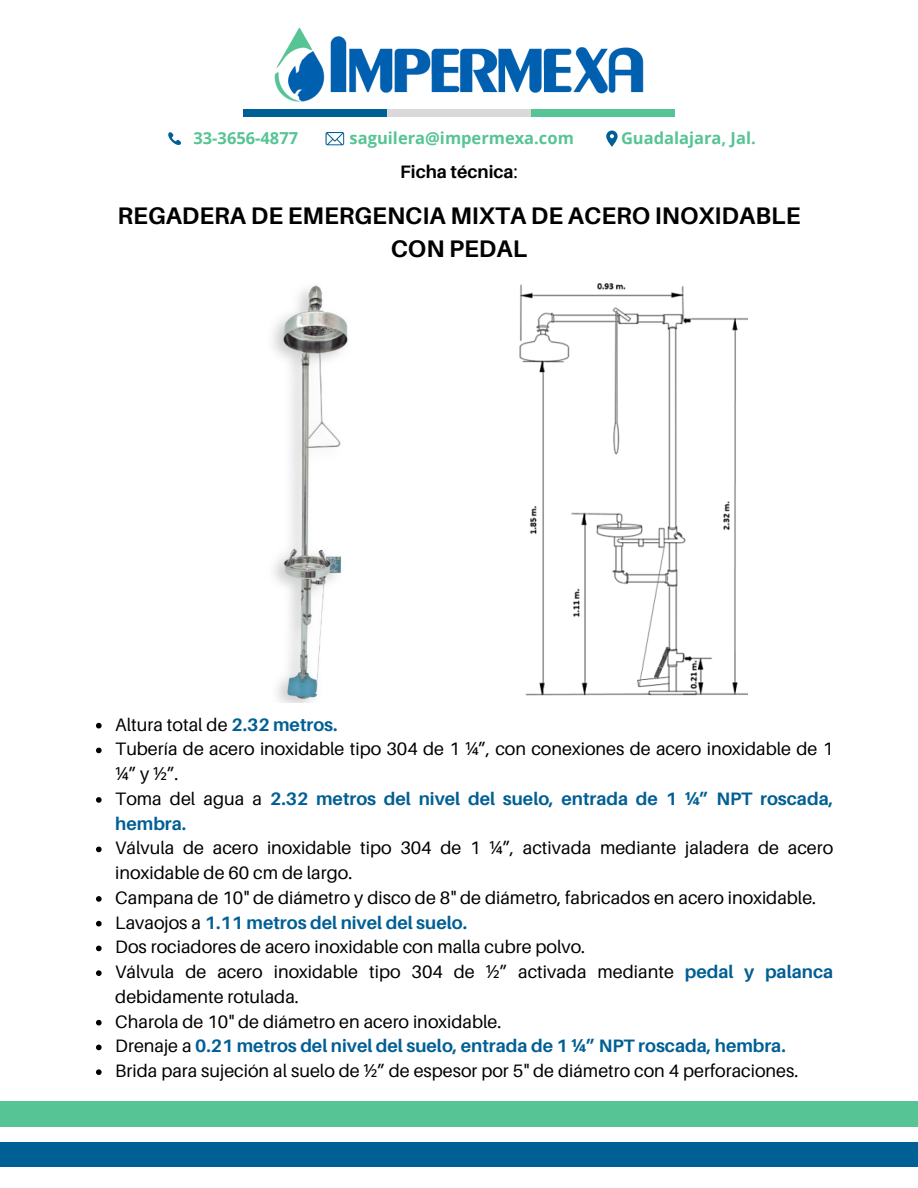
<style>
.page{position:relative;width:918px;height:1188px;background:#fff}
.page>*{position:absolute;margin:0;border:0;box-sizing:border-box;transform-origin:0 0}
.t1{font:700 24px/32.7px "Aileron";color:#000;text-align:center}
.t2{font:18px/24.8px "Aileron";color:#000}
.t3{font:700 18px/24.8px "Aileron";color:#005f94}
.t4{font:700 18px "Aileron";color:#000}
.t5{font:700 16.5px "Open Sans";color:#56c494}
.s1{font-weight:400}
.s2{font-weight:700;color:#005f94}
.s3{font-family:"Noto Sans"}
.s4{font-weight:400;color:#000}
</style>
<div class="page">
<img style="left:274px;top:27px;width:370px;height:75px">
<svg style="left:168px;top:132px;width:13px;height:13px"></svg>
<svg style="left:326px;top:132px;width:18px;height:13px"></svg>
<div style="left:244px;top:109px;width:143px;height:8px;background:#005f94"></div>
<div style="left:387px;top:109px;width:144px;height:8px;background:#d9d9d9"></div>
<div style="left:531px;top:109px;width:143px;height:8px;background:#56c494"></div>
<svg style="left:606px;top:131px;width:11px;height:15px"></svg>
<div style="left:0;top:1102px;width:918px;height:25px;background:#56c494"></div>
<div style="left:0;top:1142px;width:918px;height:24px;background:#005f94"></div>
<img style="left:519px;top:284px;width:228px;height:412px">
<img style="left:273px;top:285px;width:75px;height:417px">
<svg style="left:96px;top:723px;width:6px;height:5px"></svg>
<svg style="left:96px;top:748px;width:6px;height:5px"></svg>
<svg style="left:96px;top:797px;width:6px;height:6px"></svg>
<svg style="left:96px;top:847px;width:6px;height:5px"></svg>
<svg style="left:96px;top:896px;width:6px;height:6px"></svg>
<svg style="left:96px;top:921px;width:6px;height:5px"></svg>
<svg style="left:96px;top:946px;width:6px;height:5px"></svg>
<svg style="left:96px;top:970px;width:6px;height:6px"></svg>
<svg style="left:96px;top:1020px;width:6px;height:5px"></svg>
<svg style="left:96px;top:1045px;width:6px;height:5px"></svg>
<svg style="left:96px;top:1069px;width:6px;height:6px"></svg>
<p class="t5" style="left:194px;top:127px;width:106px">33-3656-4877</p>
<p class="t5" style="left:350px;top:127px;width:226px">saguilera@impermexa.com</p>
<p class="t5" style="left:621px;top:127px;width:136px">Guadalajara, Jal.</p>
<p class="t4" style="left:400px;top:161px;width:119px">Ficha técnica<span class="s1">:</span></p>
<p class="t1" style="left:118px;top:199px;width:684px">REGADERA DE EMERGENCIA MIXTA DE ACERO INOXIDABLE<br>CON PEDAL</p>
<p class="t2" style="left:115px;top:712px;width:224px">Altura total de <span class="s2">2.32 metros.</span></p>
<p class="t2" style="left:115px;top:736px;width:719px">Tubería de acero inoxidable tipo 304 de 1 <span class="s3">¼</span>”, con conexiones de acero inoxidable de 1 <span class="s3">¼</span>” y <span class="s3">½</span>”.</p>
<p class="t3" style="left:115px;top:786px;width:719px"><span class="s4">Toma del agua a</span> 2.32 metros del nivel del suelo, entrada de 1 <span class="s3">¼</span>” NPT roscada, hembra.</p>
<p class="t2" style="left:115px;top:835px;width:719px">Válvula de acero inoxidable tipo 304 de 1 <span class="s3">¼</span>”, activada mediante jaladera de acero inoxidable de 60 cm de largo.</p>
<p class="t2" style="left:115px;top:885px;width:702px">Campana de 10" de diámetro y disco de 8" de diámetro, fabricados en acero inoxidable.</p>
<p class="t3" style="left:115px;top:910px;width:353px"><span class="s4">Lavaojos a</span> 1.11 metros del nivel del suelo.</p>
<p class="t2" style="left:115px;top:934px;width:471px">Dos rociadores de acero inoxidable con malla cubre polvo.</p>
<p class="t2" style="left:115px;top:959px;width:719px">Válvula de acero inoxidable tipo 304 de <span class="s3">½</span>” activada mediante <span class="s2">pedal y palanca </span>debidamente rotulada.</p>
<p class="t2" style="left:115px;top:1009px;width:388px">Charola de 10" de diámetro en acero inoxidable.</p>
<p class="t3" style="left:115px;top:1033px;width:672px"><span class="s4">Drenaje a</span> 0.21 metros del nivel del suelo, entrada de 1 <span class="s3">¼</span>” NPT roscada, hembra.</p>
<p class="t2" style="left:115px;top:1058px;width:685px">Brida para sujeción al suelo de <span class="s3">½</span>” de espesor por 5" de diámetro con 4 perforaciones.</p>
</div>
